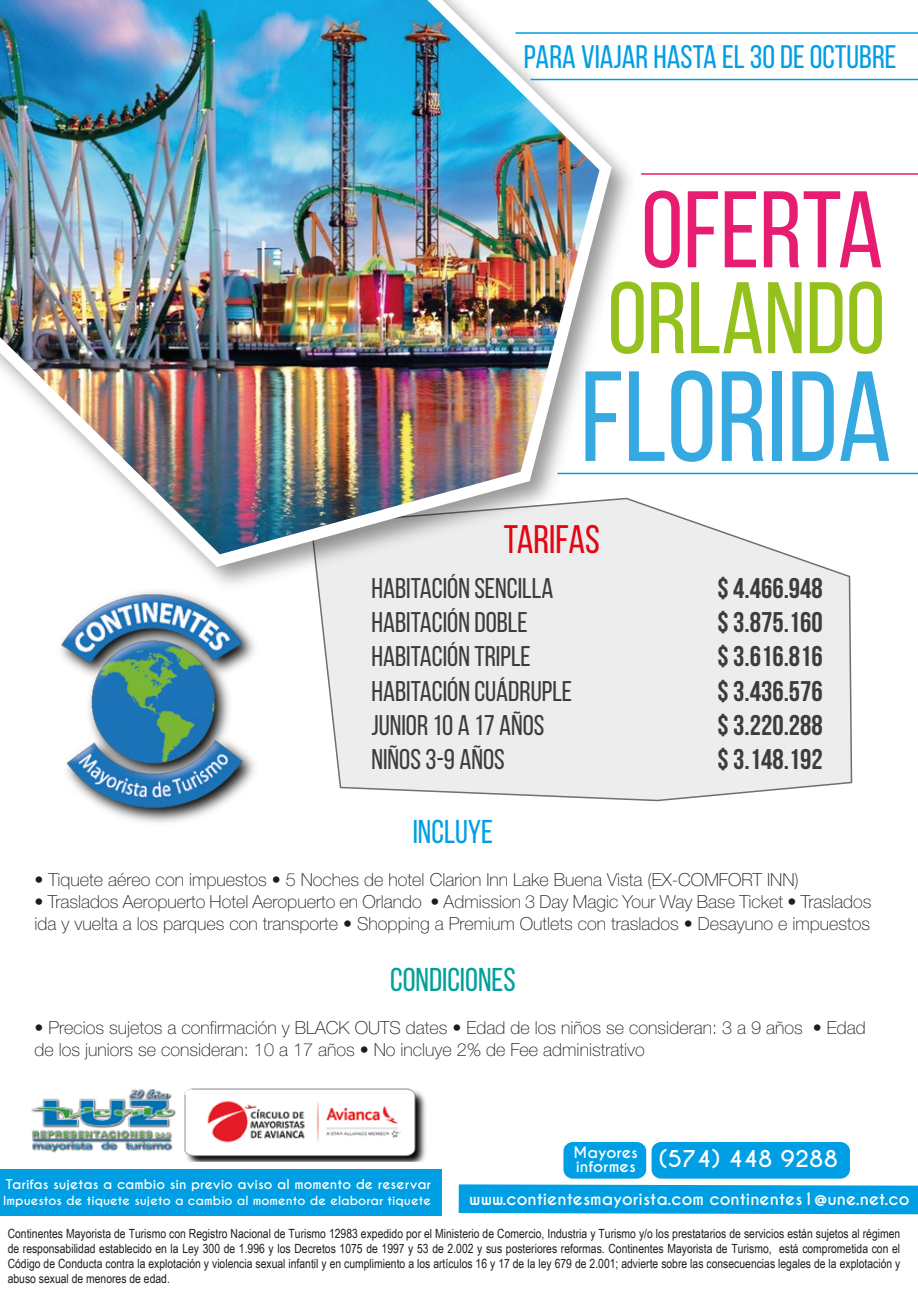
<style>
.page{position:relative;width:918px;height:1293px;background:#fff}
.page>*{position:absolute;margin:0;border:0;box-sizing:border-box;transform-origin:0 0}
.t1{font:127.95px "Bebas Neue";color:#36a9e1}
.t2{font:108.6px "Bebas Neue";color:#e71d72}
.t3{font:101.55px "Bebas Neue";color:#95c11f}
.t4{font:39.75px "Bebas Neue";color:#e30613}
.t5{font:33px "Bebas Neue";color:#00a19a}
.t6{font:33px "Bebas Neue";color:#009fe3}
.t7{font:32.55px "Bebas Neue";color:#009fe3}
.t8{font:28.5px "Bebas Neue";color:#3c3c3b}
.t9{font:700 28.5px "Bebas Neue";color:#3c3c3b}
.t10{font:700 21.6px "Caviar Dreams";color:#fff;scale:1.05 1}
.t11{font:100 18px/21.6px "Helvetica Neue";color:#1d1d1b}
.t12{font:700 16.2px "Caviar Dreams";color:#fff}
.t13{font:700 14.85px/13.8px "Caviar Dreams";color:#fff;scale:1.05 1}
.t14{font:700 12.75px "Caviar Dreams";color:#fff;scale:1.05 1}
.t15{font:12.6px/15.1px "Arial Narrow";color:#1d1d1b;text-align:justify}
.t16{font:700 11.85px "Caviar Dreams";color:#fff;scale:1.05 1}
</style>
<div class="page">
<div style="left:0;top:1169px;width:441px;height:47px;background:#009fe3"></div>
<svg style="left:459px;top:1184px;width:459px;height:30px;background:#0ba3e4"></svg>
<div style="left:563px;top:1142px;width:83px;height:37px;background:#009fe3;border-radius:9px"></div>
<div style="left:652px;top:1142px;width:198px;height:37px;background:#009fe3;border-radius:9px"></div>
<img style="left:31px;top:1089px;width:131px;height:64px">
<img style="left:162px;top:1088px;width:264px;height:74px">
<img style="left:190px;top:1096px;width:217px;height:52px">
<svg style="left:319px;top:504px;width:534px;height:298px;background:#ededed"></svg>
<img style="left:277px;top:78px;width:368px;height:522px">
<svg style="left:277px;top:78px;width:335px;height:489px;fill:#ededed"></svg>
<img style="left:0;top:0;width:599px;height:554px">
<hr style="left:531px;top:79px;width:387px;height:1px;background:#009fe3">
<hr style="left:516px;top:32px;width:402px;height:2px;background:#009fe3">
<hr style="left:558px;top:473px;width:360px;height:1px;background:#009fe3">
<hr style="left:641px;top:173px;width:277px;height:2px;background:#e71d72">
<img style="left:27px;top:552px;width:250px;height:271px">
<h3 class="t7" style="left:524px;top:39px;width:374px">PARA VIAJAR HASTA EL 30 DE OCTUBRE</h3>
<h2 class="t2" style="left:641px;top:171px;width:244px">OFERTA</h2>
<h3 class="t3" style="left:608px;top:263px;width:279px">ORLANDO</h3>
<h1 class="t1" style="left:580px;top:347px;width:313px">FLORIDA</h1>
<h3 class="t4" style="left:504px;top:518px;width:98px">TARIFAS</h3>
<h3 class="t8" style="left:372px;top:573px;width:183px">HABITACIÓN SENCILLA</h3>
<h3 class="t9" style="left:718px;top:573px;width:107px">$ 4.466.948</h3>
<h3 class="t8" style="left:372px;top:607px;width:158px">HABITACIÓN DOBLE</h3>
<h3 class="t9" style="left:718px;top:607px;width:107px">$ 3.875.160</h3>
<h3 class="t8" style="left:372px;top:641px;width:161px">HABITACIÓN TRIPLE</h3>
<h3 class="t9" style="left:718px;top:641px;width:107px">$ 3.616.816</h3>
<h3 class="t8" style="left:372px;top:675px;width:202px">HABITACIÓN CUÁDRUPLE</h3>
<h3 class="t9" style="left:718px;top:675px;width:107px">$ 3.436.576</h3>
<h3 class="t8" style="left:372px;top:709px;width:175px">JUNIOR 10 A 17 AÑOS</h3>
<h3 class="t9" style="left:718px;top:709px;width:107px">$ 3.220.288</h3>
<h3 class="t8" style="left:372px;top:744px;width:135px">NIÑOS 3-9 AÑOS</h3>
<h3 class="t9" style="left:718px;top:743px;width:107px">$ 3.148.192</h3>
<h3 class="t6" style="left:413px;top:814px;width:82px">INCLUYE</h3>
<h3 class="t11" style="left:34px;top:869px;width:766px">• Tiquete aéreo con impuestos • 5 Noches de hotel Clarion Inn Lake Buena Vista (EX-COMFORT INN)</h3>
<h3 class="t11" style="left:34px;top:891px;width:838px">• Traslados Aeropuerto Hotel Aeropuerto en Orlando • Admission 3 Day Magic Your Way Base Ticket • Traslados ida y vuelta a los parques con transporte • Shopping a Premium Outlets con traslados • Desayuno e impuestos</h3>
<h3 class="t5" style="left:390px;top:961px;width:127px">CONDICIONES</h3>
<h3 class="t11" style="left:34px;top:1017px;width:833px">• Precios sujetos a confirmación y BLACK OUTS dates • Edad de los niños se consideran: 3 a 9 años • Edad de los juniors se consideran: 10 a 17 años • No incluye 2% de Fee administrativo</h3>
<p class="t13" style="left:574px;top:1146px;width:63px">Mayores informes</p>
<h3 class="t10" style="left:659px;top:1146px;width:172px">(574) 448 9288</h3>
<p class="t14" style="left:6px;top:1176px;width:407px">Tarifas sujetas a cambio sin previo aviso al momento de reservar</p>
<p class="t16" style="left:3px;top:1194px;width:409px">Impuestos de tiquete sujeto a cambio al momento de elaborar tiquete</p>
<p class="t12" style="left:469px;top:1189px;width:442px">www.contientesmayorista.com continentes1@une.net.co</p>
<p class="t15" style="left:8px;top:1225px;width:894px">Continentes Mayorista de Turismo con Registro Nacional de Turismo 12983 expedido por el Ministerio de Comercio, Industria y Turismo y/o los prestatarios de servicios están sujetos al régimen de responsabilidad establecido en la Ley 300 de 1.996 y los Decretos 1075 de 1997 y 53 de 2.002 y sus posteriores reformas. Continentes Mayorista de Turismo, está comprometida con el Código de Conducta contra la explotación y violencia sexual infantil y en cumplimiento a los artículos 16 y 17 de la ley 679 de 2.001; advierte sobre las consecuencias legales de la explotación y abuso sexual de menores de edad.</p>
</div>
